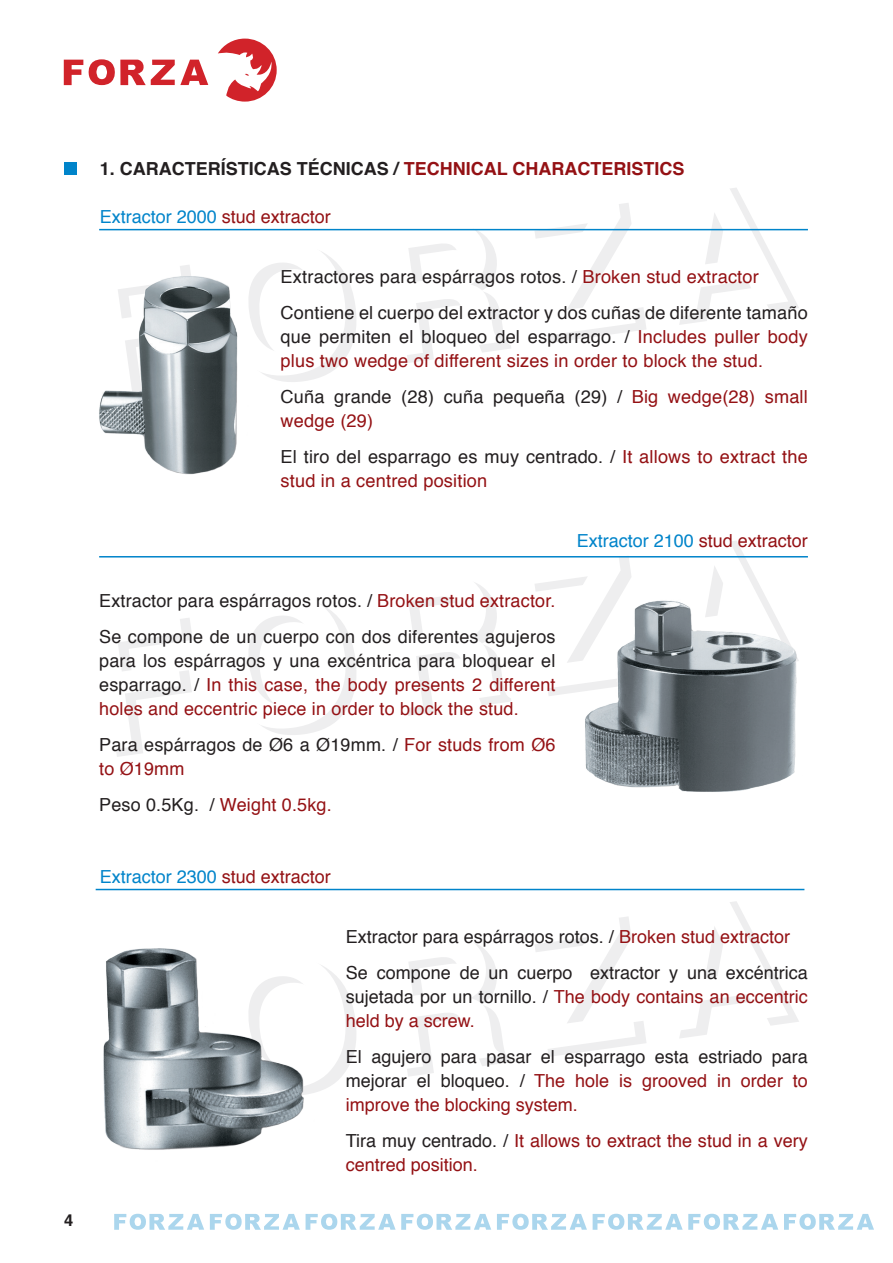
<style>
.page{position:relative;width:893px;height:1263px;background:#fff}
.page>*{position:absolute;margin:0;border:0;box-sizing:border-box;transform-origin:0 0}
.TEXTO_GENERAL{font:18px/24px "Helvetica";letter-spacing:.01em;color:#231f20;text-align:justify}
.TEXTO_GENERAL-2{font:18px/24px "Helvetica";letter-spacing:.01em;color:#941114}
.TEXTO_GENERAL-3{font:18px "Helvetica";color:#0084ca}
.TEXTO_GENERAL-4{font:700 18px "Helvetica";color:#231f20}
.t1{font:700 16.5px "Helvetica";color:#231f20}
.s1{color:#941114}
.s2{color:#231f20}
</style>
<div class="page">
<svg style="left:114px;top:1214px;width:90px;height:16px"></svg>
<svg style="left:210px;top:1214px;width:90px;height:16px"></svg>
<svg style="left:306px;top:1214px;width:185px;height:16px"></svg>
<svg style="left:497px;top:1214px;width:90px;height:16px"></svg>
<svg style="left:593px;top:1214px;width:185px;height:16px"></svg>
<svg style="left:784px;top:1214px;width:90px;height:16px"></svg>
<svg style="left:64px;top:59px;width:144px;height:26px"></svg>
<svg style="left:218px;top:39px;width:59px;height:63px"></svg>
<svg style="left:99px;top:541px;width:689px;height:209px"></svg>
<svg style="left:99px;top:188px;width:689px;height:194px"></svg>
<svg style="left:322px;top:901px;width:466px;height:189px"></svg>
<div style="left:64px;top:163px;width:13px;height:12px;background:#0084ca"></div>
<img style="left:99px;top:258px;width:168px;height:217px">
<img style="left:568px;top:579px;width:231px;height:213px">
<img style="left:103px;top:948px;width:219px;height:202px">
<hr style="left:99px;top:229px;width:709px;height:1px;background:#0084ca">
<hr style="left:99px;top:556px;width:709px;height:1px;background:#0084ca">
<hr style="left:96px;top:889px;width:708px;height:1px;background:#0084ca">
<p class="t1" style="left:64px;top:1207px;width:11px">4</p>
<p class="TEXTO_GENERAL-4" style="left:100px;top:154px;width:586px">1. CARACTERÍSTICAS TÉCNICAS / <span class="s1">TECHNICAL CHARACTERISTICS</span></p>
<p class="TEXTO_GENERAL-3" style="left:100px;top:202px;width:233px">Extractor 2000 <span class="s1">stud extractor</span></p>
<p class="TEXTO_GENERAL" style="left:281px;top:265px;width:480px">Extractores para espárragos rotos. / <span class="s1">Broken stud extractor</span></p>
<p class="TEXTO_GENERAL" style="left:281px;top:301px;width:529px">Contiene el cuerpo del extractor y dos cuñas de diferente tamaño que permiten el bloqueo del esparrago. / <span class="s1">Includes puller body plus two wedge of different sizes in order to block the stud.</span></p>
<p class="TEXTO_GENERAL" style="left:281px;top:385px;width:529px">Cuña grande (28) cuña pequeña (29) / <span class="s1">Big wedge(28) small wedge (29)</span></p>
<p class="TEXTO_GENERAL-2" style="left:281px;top:445px;width:529px"><span class="s2">El tiro del esparrago es muy centrado. /</span> It allows to extract the stud in a centred position</p>
<p class="TEXTO_GENERAL" style="left:99px;top:589px;width:458px">Extractor para espárragos rotos. / <span class="s1">Broken stud extractor.</span></p>
<p class="TEXTO_GENERAL" style="left:99px;top:625px;width:458px">Se compone de un cuerpo con dos diferentes agujeros para los espárragos y una excéntrica para bloquear el esparrago. / <span class="s1">In this case, the body presents 2 different holes and eccentric piece in order to block the stud.</span></p>
<p class="TEXTO_GENERAL" style="left:99px;top:733px;width:458px">Para espárragos de Ø6 a Ø19mm. / <span class="s1">For studs from Ø6 to Ø19mm</span></p>
<p class="TEXTO_GENERAL-2" style="left:99px;top:793px;width:234px"><span class="s2">Peso 0.5Kg. /</span> Weight 0.5kg.</p>
<p class="TEXTO_GENERAL-3" style="left:100px;top:862px;width:233px">Extractor 2300 <span class="s1">stud extractor</span></p>
<p class="TEXTO_GENERAL-3" style="left:577px;top:526px;width:233px">Extractor 2100 <span class="s1">stud extractor</span></p>
<p class="TEXTO_GENERAL" style="left:346px;top:925px;width:446px">Extractor para espárragos rotos. / <span class="s1">Broken stud extractor</span></p>
<p class="TEXTO_GENERAL" style="left:346px;top:961px;width:464px">Se compone de un cuerpo extractor y una excéntrica sujetada por un tornillo. / <span class="s1">The body contains an eccentric held by a screw.</span></p>
<p class="TEXTO_GENERAL" style="left:346px;top:1045px;width:464px">El agujero para pasar el esparrago esta estriado para mejorar el bloqueo. / <span class="s1">The hole is grooved in order to improve the blocking system.</span></p>
<p class="TEXTO_GENERAL-2" style="left:346px;top:1129px;width:464px"><span class="s2">Tira muy centrado. /</span> It allows to extract the stud in a very centred position.</p>
</div>
